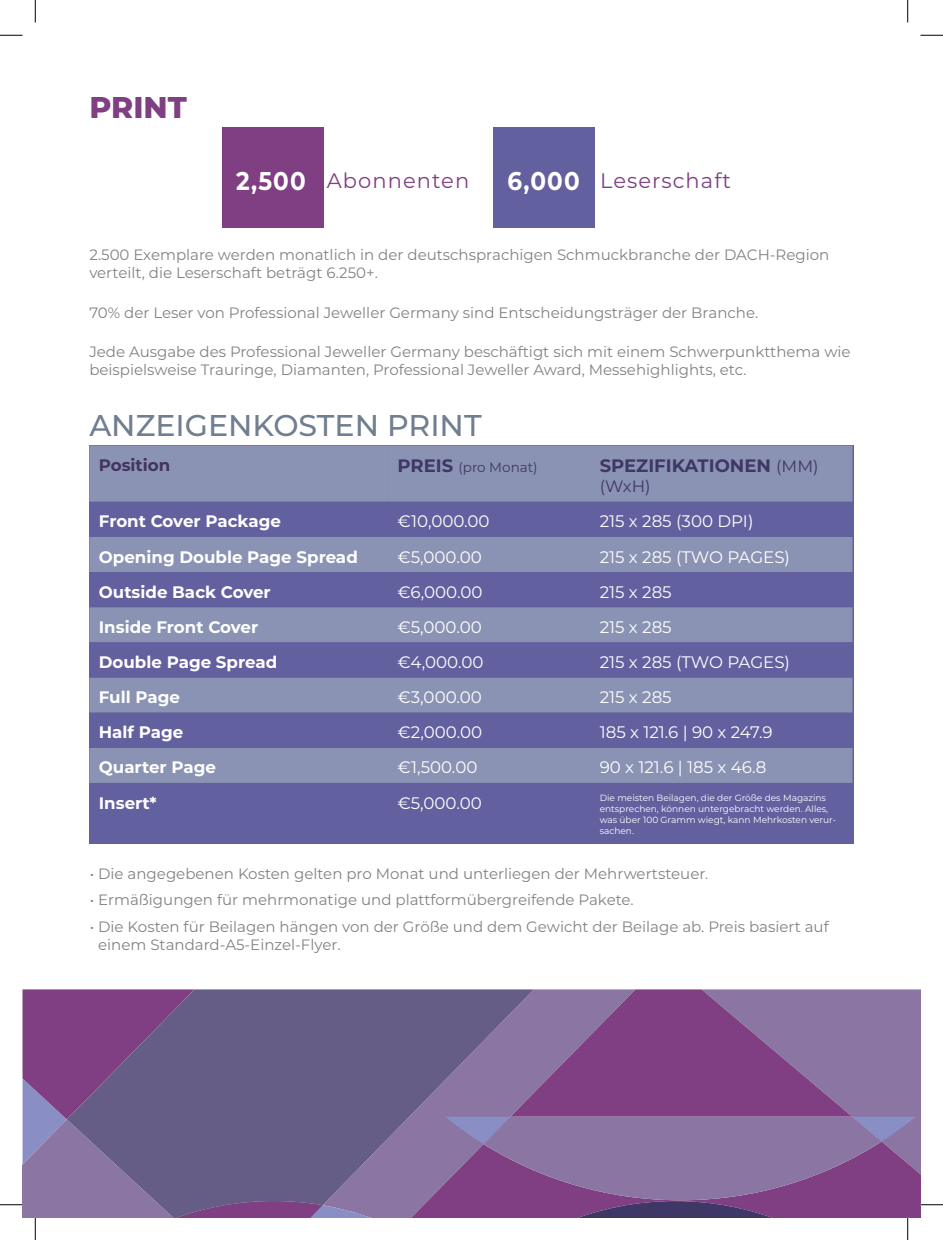
<style>
.page{position:relative;width:943px;height:1240px;background:#fff}
.page>*{position:absolute;margin:0;border:0;box-sizing:border-box;transform-origin:0 0}
.t1{font:500 30px "Montserrat";color:#707e8f}
.t2{font:800 30px "Montserrat";color:#7f3f82}
.t3{font:21px "Montserrat";letter-spacing:.05em;color:#7f3f82}
.t4{font:700 18px "Montserrat";color:#3f3765}
.t5{font:16.65px "Montserrat";color:#fff}
.t6{font:700 16.65px "Montserrat";color:#fff}
.t7{font:700 16.65px "Montserrat";color:#423360}
.t8{font:16.5px "Montserrat";color:#3f3765}
.t9{font:15px/18px "Montserrat";color:#808285}
.t10{font:13.5px "Montserrat";color:#3f3765}
.t11{font:9px/10.8px "Montserrat";color:#fff}
.s1{font-weight:700;font-size:25.65px;color:#fff}
.s2{font-weight:700;font-size:18px}
.s3{font-weight:400;font-size:16.5px}
</style>
<div class="page">
<div style="left:89px;top:445px;width:299px;height:57px;background:#8a93b4"></div>
<div style="left:388px;top:445px;width:464px;height:57px;background:#8a93b4"></div>
<svg style="left:89px;top:502px;width:763px;height:341px;fill:#63609f"></svg>
<div style="left:222px;top:127px;width:101px;height:101px;background:#7f3f82"></div>
<div style="left:493px;top:127px;width:101px;height:101px;background:#63609f"></div>
<svg style="left:0;top:35px;width:22px;height:1px"></svg>
<svg style="left:920px;top:35px;width:22px;height:1px"></svg>
<svg style="left:35px;top:0;width:1px;height:22px"></svg>
<svg style="left:907px;top:0;width:1px;height:22px"></svg>
<svg style="left:0;top:989px;width:942px;height:251px"></svg>
<h1 class="t2" style="left:89px;top:86px;width:99px">PRINT</h1>
<h2 class="t3" style="left:236px;top:166px;width:234px"><span class="s1">2,500</span> Abonnenten</h2>
<h2 class="t3" style="left:507px;top:166px;width:225px"><span class="s1">6,000</span> Leserschaft</h2>
<p class="t9" style="left:89px;top:245px;width:741px">2.500 Exemplare werden monatlich in der deutschsprachigen Schmuckbranche der DACH-Region verteilt, die Leserschaft beträgt 6.250+.</p>
<p class="t9" style="left:89px;top:303px;width:670px">70% der Leser von Professional Jeweller Germany sind Entscheidungsträger der Branche.</p>
<p class="t9" style="left:89px;top:342px;width:762px">Jede Ausgabe des Professional Jeweller Germany beschäftigt sich mit einem Schwerpunktthema wie beispielsweise Trauringe, Diamanten, Professional Jeweller Award, Messehighlights, etc.</p>
<h1 class="t1" style="left:89px;top:404px;width:393px">ANZEIGENKOSTEN PRINT</h1>
<p class="t7" style="left:99px;top:453px;width:73px">Position</p>
<p class="t10" style="left:397px;top:458px;width:142px"><span class="s2">PREIS</span> (pro Monat)</p>
<p class="t4" style="left:599px;top:453px;width:220px">SPEZIFIKATIONEN <span class="s3">(MM)</span></p>
<p class="t8" style="left:599px;top:475px;width:52px">(WxH)</p>
<p class="t6" style="left:99px;top:509px;width:183px">Front Cover Package</p>
<p class="t5" style="left:397px;top:510px;width:93px">€10,000.00</p>
<p class="t5" style="left:599px;top:510px;width:155px">215 x 285 (300 DPI)</p>
<p class="t6" style="left:99px;top:545px;width:260px">Opening Double Page Spread</p>
<p class="t5" style="left:397px;top:545px;width:86px">€5,000.00</p>
<p class="t5" style="left:599px;top:545px;width:192px">215 x 285 (TWO PAGES)</p>
<p class="t6" style="left:99px;top:580px;width:173px">Outside Back Cover</p>
<p class="t5" style="left:397px;top:580px;width:86px">€6,000.00</p>
<p class="t5" style="left:599px;top:580px;width:74px">215 x 285</p>
<p class="t6" style="left:99px;top:615px;width:161px">Inside Front Cover</p>
<p class="t5" style="left:397px;top:615px;width:86px">€5,000.00</p>
<p class="t5" style="left:599px;top:615px;width:74px">215 x 285</p>
<p class="t6" style="left:99px;top:650px;width:180px">Double Page Spread</p>
<p class="t5" style="left:397px;top:651px;width:87px">€4,000.00</p>
<p class="t5" style="left:599px;top:651px;width:192px">215 x 285 (TWO PAGES)</p>
<p class="t6" style="left:99px;top:685px;width:83px">Full Page</p>
<p class="t5" style="left:397px;top:686px;width:86px">€3,000.00</p>
<p class="t5" style="left:599px;top:686px;width:74px">215 x 285</p>
<p class="t6" style="left:99px;top:720px;width:86px">Half Page</p>
<p class="t5" style="left:397px;top:721px;width:86px">€2,000.00</p>
<p class="t5" style="left:599px;top:721px;width:174px">185 x 121.6 | 90 x 247.9</p>
<p class="t6" style="left:99px;top:755px;width:119px">Quarter Page</p>
<p class="t5" style="left:397px;top:756px;width:81px">€1,500.00</p>
<p class="t5" style="left:599px;top:756px;width:168px">90 x 121.6 | 185 x 46.8</p>
<p class="t6" style="left:99px;top:791px;width:59px">Insert*</p>
<p class="t5" style="left:397px;top:791px;width:86px">€5,000.00</p>
<p class="t11" style="left:599px;top:792px;width:238px">Die meisten Beilagen, die der Größe des Magazins entsprechen, können untergebracht werden. Alles, was über 100 Gramm wiegt, kann Mehrkosten verur&shy;sachen.</p>
<p class="t9" style="left:90px;top:864px;width:620px">• Die angegebenen Kosten gelten pro Monat und unterliegen der Mehrwertsteuer.</p>
<p class="t9" style="left:90px;top:890px;width:545px">• Ermäßigungen für mehrmonatige und plattformübergreifende Pakete.</p>
<p class="t9" style="left:98px;top:917px;width:731px;text-indent:-8px">• Die Kosten für Beilagen hängen von der Größe und dem Gewicht der Beilage ab. Preis basiert auf einem Standard-A5-Einzel-Flyer.</p>
</div>
